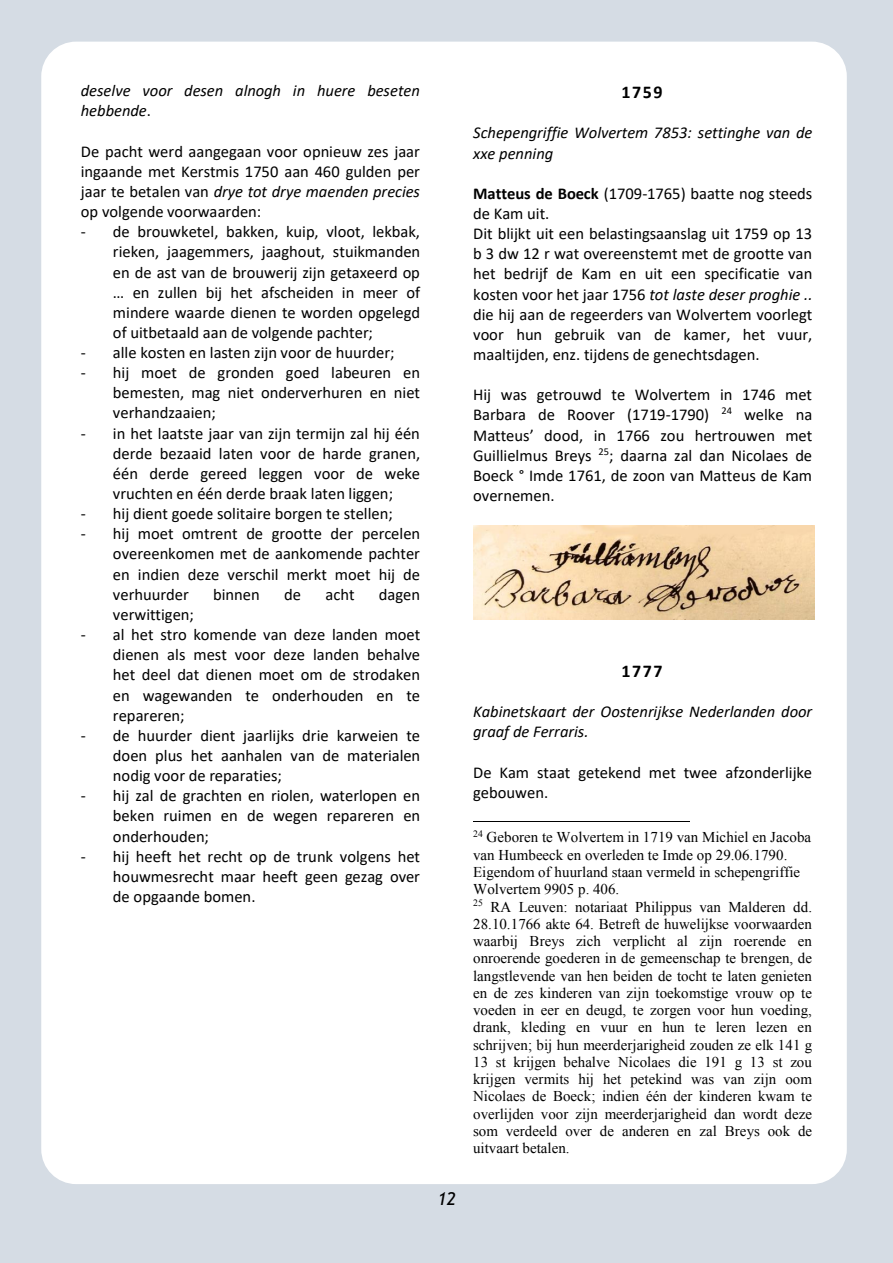
<style>
.page{position:relative;width:893px;height:1263px;background:#d5dce4}
.page>*{position:absolute;margin:0;border:0;box-sizing:border-box;transform-origin:0 0}
.t1{font:700 18px "Calibri";letter-spacing:.085em;color:#000}
.t2{font:italic 18px "Trebuchet MS";color:#000}
.t3{font:16.5px/20.1px "Calibri";color:#000;text-align:justify}
.t4{font:italic 16.5px/20.1px "Calibri";color:#000}
.t5{font:15px/17.2px "Times New Roman";color:#000}
.s1{font-style:normal}
.s2{font-style:italic}
.s3{font-weight:700}
</style>
<div class="page">
<div style="left:41px;top:42px;width:806px;height:1142px;background:#fff;border-radius:35px"></div>
<img style="left:473px;top:526px;width:342px;height:93px">
<hr style="left:473px;top:821px;width:216px;height:1px;background:#000">
<p class="t4" style="left:81px;top:80px;width:341px">deselve voor desen alnogh in huere beseten hebbende<span class="s1">.</span></p>
<p class="t3" style="left:81px;top:141px;width:341px">De pacht werd aangegaan voor opnieuw zes jaar ingaande met Kerstmis 1750 aan 460 gulden per jaar te betalen van <span class="s2">drye tot drye maenden precies </span>op volgende voorwaarden:</p>
<p class="t3" style="left:113px;top:221px;width:309px;text-indent:-32px">- de brouwketel, bakken, kuip, vloot, lekbak, rieken, jaagemmers, jaaghout, stuikmanden en de ast van de brouwerij zijn getaxeerd op … en zullen bij het afscheiden in meer of mindere waarde dienen te worden opgelegd of uitbetaald aan de volgende pachter;</p>
<p class="t3" style="left:81px;top:342px;width:315px">- alle kosten en lasten zijn voor de huurder;</p>
<p class="t3" style="left:113px;top:362px;width:309px;text-indent:-32px">- hij moet de gronden goed labeuren en bemesten, mag niet onderverhuren en niet verhandzaaien;</p>
<p class="t3" style="left:113px;top:423px;width:309px;text-indent:-32px">- in het laatste jaar van zijn termijn zal hij één derde bezaaid laten voor de harde granen, één derde gereed leggen voor de weke vruchten en één derde braak laten liggen;</p>
<p class="t3" style="left:81px;top:503px;width:313px">- hij dient goede solitaire borgen te stellen;</p>
<p class="t3" style="left:113px;top:523px;width:309px;text-indent:-32px">- hij moet omtrent de grootte der percelen overeenkomen met de aankomende pachter en indien deze verschil merkt moet hij de verhuurder</p>
<p class="t3" style="left:213px;top:584px;width:48px">binnen</p>
<p class="t3" style="left:284px;top:584px;width:19px">de</p>
<p class="t3" style="left:325px;top:584px;width:31px">acht</p>
<p class="t3" style="left:379px;top:584px;width:43px">dagen</p>
<p class="t3" style="left:113px;top:604px;width:82px">verwittigen;</p>
<p class="t3" style="left:113px;top:624px;width:309px;text-indent:-32px">- al het stro komende van deze landen moet dienen als mest voor deze landen behalve het deel dat dienen moet om de strodaken en wagewanden te onderhouden en te repareren;</p>
<p class="t3" style="left:113px;top:725px;width:309px;text-indent:-32px">- de huurder dient jaarlijks drie karweien te doen plus het aanhalen van de materialen nodig voor de reparaties;</p>
<p class="t3" style="left:113px;top:785px;width:309px;text-indent:-32px">- hij zal de grachten en riolen, waterlopen en beken ruimen en de wegen repareren en onderhouden;</p>
<p class="t3" style="left:113px;top:846px;width:309px;text-indent:-32px">- hij heeft het recht op de trunk volgens het houwmesrecht maar heeft geen gezag over de opgaande bomen.</p>
<p class="t1" style="left:621px;top:79px;width:42px">1759</p>
<p class="t4" style="left:473px;top:122px;width:341px">Schepengriffie Wolvertem 7853: settinghe van de xxe penning</p>
<p class="t3" style="left:473px;top:183px;width:341px;text-align:left"><span class="s3">Matteus de Boeck</span> (1709-1765) baatte nog steeds de Kam uit.<br>Dit blijkt uit een belastingsaanslag uit 1759 op 13 b 3 dw 12 r wat overeenstemt met de grootte van het bedrijf de Kam en uit een specificatie van kosten voor het jaar 1756 <span class="s2">tot laste deser proghie .. </span>die hij aan de regeerders van Wolvertem voorlegt voor hun gebruik van de kamer, het vuur, maaltijden, enz. tijdens de genechtsdagen.</p>
<p class="t3" style="left:473px;top:384px;width:341px">Hij was getrouwd te Wolvertem in 1746 met Barbara de Roover (1719-1790) <sup>24</sup> welke na Matteus’ dood, in 1766 zou hertrouwen met Guillielmus Breys <sup>25</sup>; daarna zal dan Nicolaes de Boeck ° Imde 1761, de zoon van Matteus de Kam overnemen.</p>
<p class="t2" style="left:437px;top:1187px;width:20px">12</p>
<p class="t1" style="left:621px;top:658px;width:42px">1777</p>
<p class="t4" style="left:473px;top:701px;width:341px">Kabinetskaart der Oostenrijkse Nederlanden door graaf de Ferraris.</p>
<p class="t3" style="left:473px;top:762px;width:340px">De Kam staat getekend met twee afzonderlijke gebouwen.</p>
<p class="t5" style="left:473px;top:828px;width:341px"><sup>24</sup> Geboren te Wolvertem in 1719 van Michiel en Jacoba van Humbeeck en overleden te Imde op 29.06.1790.<br>Eigendom of huurland staan vermeld in schepengriffie Wolvertem 9905 p. 406.<br><sup>25</sup> RA Leuven: notariaat Philippus van Malderen dd.<br>28.10.1766 akte 64. Betreft de huwelijkse voorwaarden waarbij Breys zich verplicht al zijn roerende en onroerende goederen in de gemeenschap te brengen, de langstlevende van hen beiden de tocht te laten genieten en de zes kinderen van zijn toekomstige vrouw op te voeden in eer en deugd, te zorgen voor hun voeding, drank, kleding en vuur en hun te leren lezen en schrijven; bij hun meerderjarigheid zouden ze elk 141 g 13 st krijgen behalve Nicolaes die 191 g 13 st zou krijgen vermits hij het petekind was van zijn oom Nicolaes de Boeck; indien één der kinderen kwam te overlijden voor zijn meerderjarigheid dan wordt deze som verdeeld over de anderen en zal Breys ook de uitvaart betalen.</p>
</div>
